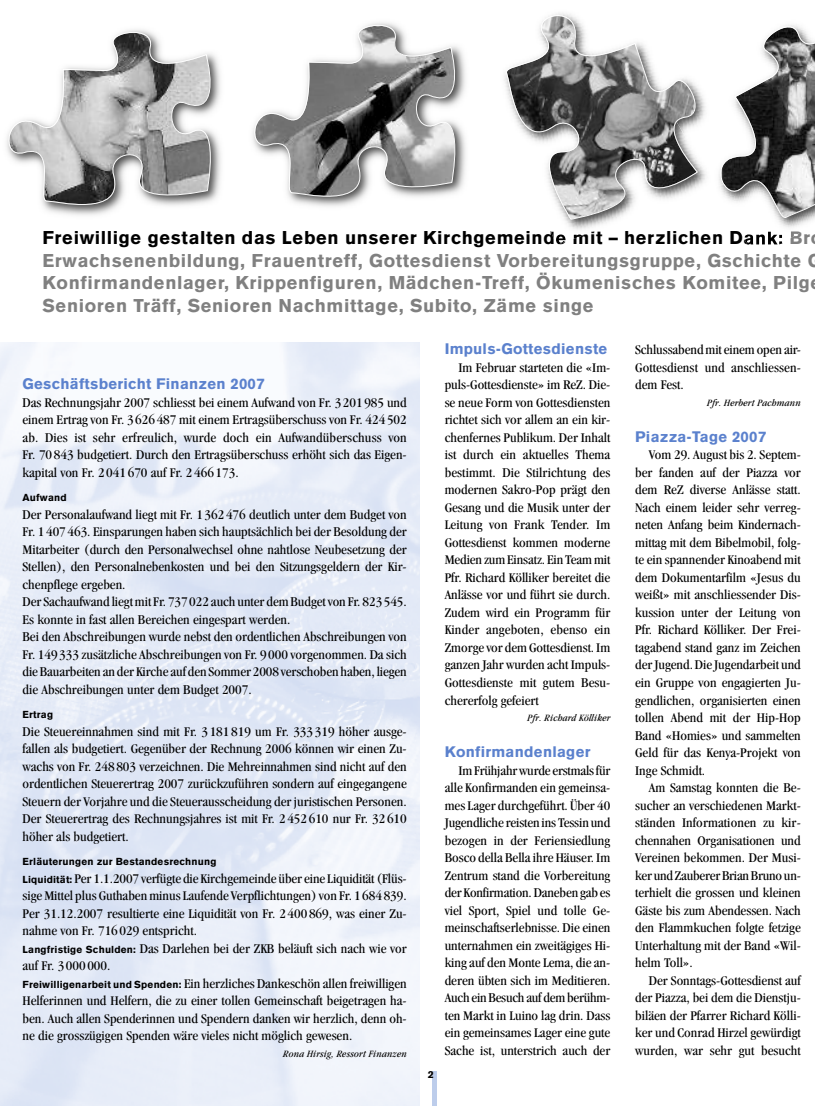
<style>
.page{position:relative;width:815px;height:1106px;background:#fff}
.page>*{position:absolute;margin:0;border:0;box-sizing:border-box;transform-origin:0 0}
.t1{font:900 18.25px/22.5px "Akzidenz Grotesk";letter-spacing:.035em;color:#808080}
.t2{font:900 15px "Akzidenz Grotesk";letter-spacing:.015em;color:#5b81cd}
.t3{font:condensed 13.75px/17.5px "Garamond";color:#000;text-align:justify;scale:1.08 1}
.t4{font:italic condensed 10px "Garamond";letter-spacing:.02em;color:#000;scale:1.08 1}
.t5{font:900 10px "Akzidenz Grotesk";letter-spacing:.015em;color:#000}
.t6{font:900 10px "Akzidenz Grotesk";letter-spacing:.015em;color:#000;scale:1.08 1}
.s1{color:#000}
.s2{font-family:"Akzidenz Grotesk";font-weight:900;font-stretch:normal;font-size:10px}
</style>
<div class="page">
<hr style="left:433px;top:1070px;width:4px;height:36px;background:#bdcdeb">
<img style="left:740px;top:224px;width:62px;height:34px">
<svg style="left:791px;top:231px;width:11px;height:7px"></svg>
<svg style="left:252px;top:22px;width:214px;height:185px"></svg>
<img style="left:551px;top:222px;width:56px;height:23px">
<svg style="left:719px;top:25px;width:96px;height:199px"></svg>
<img style="left:720px;top:158px;width:11px;height:26px">
<img style="left:722px;top:159px;width:16px;height:25px">
<svg style="left:504px;top:13px;width:202px;height:209px"></svg>
<svg style="left:6px;top:29px;width:215px;height:186px"></svg>
<p class="t1" style="left:43px;top:228px;width:781px"><span class="s1">Freiwillige gestalten das Leben unserer Kirchgemeinde mit – herzlichen Dank:</span> Br Erwachsenenbildung, Frauentreff, Gottesdienst Vorbereitungsgruppe, Gschichte G Konfirmandenlager, Krippenfiguren, Mädchen-Treff, Ökumenisches Komitee, Pilg Senioren Träff, Senioren Nachmittage, Subito, Zäme singe</p>
<p class="t2" style="left:23px;top:379px;width:244px">Geschäftsbericht Finanzen 2007</p>
<p class="t3" style="left:23px;top:395px;width:357px">Das Rechnungsjahr 2007 schliesst bei einem Aufwand von Fr. 3201985 und einem Ertrag von Fr. 3626487 mit einem Ertragsüberschuss von Fr. 424502 ab. Dies ist sehr erfreulich, wurde doch ein Aufwandüberschuss von Fr. 70843 budgetiert. Durch den Ertragsüberschuss erhöht sich das Eigen&shy;kapital von Fr. 2041670 auf Fr. 2466173.</p>
<p class="t5" style="left:23px;top:494px;width:46px">Aufwand</p>
<p class="t3" style="left:23px;top:506px;width:357px;text-align:left">Der Personalaufwand liegt mit Fr. 1362476 deutlich unter dem Budget von Fr. 1407463. Einsparungen haben sich hauptsächlich bei der Besoldung der Mitarbeiter (durch den Personalwechsel ohne nahtlose Neubesetzung der Stellen), den Personalnebenkosten und bei den Sitzungsgeldern der Kir&shy;chenpflege ergeben.<br>DerSachaufwand liegtmitFr. 737022 auch unter demBudgetvon Fr. 823545.<br>Es konnte in fast allen Bereichen eingespart werden.<br>Bei den Abschreibungen wurde nebst den ordentlichen Abschreibungen von Fr. 149333 zusätzliche Abschreibungen von Fr. 9000 vorgenommen. Da sich die Bauarbeiten an der Kircheauf den Sommer 2008 verschoben haben, liegen die Abschreibungen unter dem Budget 2007.</p>
<p class="t5" style="left:23px;top:711px;width:32px">Ertrag</p>
<p class="t3" style="left:23px;top:723px;width:357px">Die Steuereinnahmen sind mit Fr. 3181819 um Fr. 333319 höher ausge&shy;fallen als budgetiert. Gegenüber der Rechnung 2006 können wir einen Zu&shy;wachs von Fr. 248803 verzeichnen. Die Mehreinnahmen sind nicht auf den ordentlichen Steuerertrag 2007 zurückzuführen sondern auf eingegangene Steuern der Vorjahre und die Steuerausscheidung der juristischen Personen.<br>Der Steuerertrag des Rechnungsjahres ist mit Fr. 2452610 nur Fr. 32610 höher als budgetiert.</p>
<p class="t5" style="left:23px;top:858px;width:196px">Erläuterungen zur Bestandesrechnung</p>
<p class="t3" style="left:23px;top:870px;width:357px;text-align:left"><span class="s2">Liquidität:</span> Per 1.1.2007 verfügte die Kirchgemeinde übereineLiquidität(Flüs&shy;sigeMittel plus GuthabenminusLaufende Verpflichtungen)von Fr. 1684839.<br>Per 31.12.2007 resultierte eine Liquidität von Fr. 2400869, was einer Zu&shy;nahme von Fr. 716029 entspricht.<br><span class="s2">Langfristige Schulden:</span> Das Darlehen bei der ZKB beläuft sich nach wie vor auf Fr. 3000000.<br><span class="s2">Freiwilligenarbeit und Spenden:</span> Ein herzliches Dankeschön allen freiwilligen Helferinnen und Helfern, die zu einer tollen Gemeinschaft beigetragen ha&shy;ben. Auch allen Spenderinnen und Spendern danken wir herzlich, denn oh&shy;ne die grosszügigen Spenden wäre vieles nicht möglich gewesen.</p>
<p class="t4" style="left:283px;top:1049px;width:116px">Rona Hirsig, Ressort Finanzen</p>
<p class="t6" style="left:428px;top:1070px;width:7px">2</p>
<p class="t2" style="left:445px;top:344px;width:164px">Impuls-Gottesdienste</p>
<p class="t3" style="left:445px;top:360px;width:155px;text-indent:14px">Im Februar starteten die «Im&shy;puls-Gottesdienste» im ReZ. Die&shy;se neue Form von Gottesdiensten richtet sich vor allem an ein kir&shy;chenfernes Publikum. Der Inhalt ist durch ein aktuelles Thema bestimmt. Die Stilrichtung des modernen Sakro-Pop prägt den Gesang und die Musik unter der Leitung von Frank Tender. Im Gottesdienst kommen moderne Medien zumEinsatz. Ein Teammit Pfr. Richard Kölliker bereitet die Anlässe vor und führt sie durch.<br>Zudem wird ein Programm für Kinder angeboten, ebenso ein Zmorgevor demGottesdienst.Im ganzen Jahr wurden acht Impuls-Gottesdienste mit gutem Besu&shy;chererfolg gefeiert</p>
<p class="t4" style="left:527px;top:713px;width:78px">Pfr. Richard Kölliker</p>
<p class="t2" style="left:445px;top:746px;width:147px">Konfirmandenlager</p>
<p class="t3" style="left:445px;top:762px;width:155px;text-indent:14px">ImFrühjahrwurdeerstmalsfür alle Konfirmanden ein gemeinsa&shy;mesLager durchgeführt. Über 40<br>Jugendlichereisten ins Tessin und bezogen in der Feriensiedlung Bosco della Bellaihre Häuser. Im Zentrum stand die Vorbereitung der Konfirmation.Daneben gab es viel Sport, Spiel und tolle Ge&shy;meinschaftserlebnisse. Die einen unternahmen ein zweitägiges Hi&shy;king auf den Monte Lema, die an&shy;deren übten sich im Meditieren.<br>Auch einBesuch auf demberühm&shy;ten Markt in Luino lag drin. Dass ein gemeinsames Lager eine gute Sache ist, unterstrich auch der</p>
<p class="t3" style="left:635px;top:342px;width:155px">Schlussabendmiteinemopen air-Gottesdienst und anschliessen&shy;dem Fest.</p>
<p class="t4" style="left:707px;top:398px;width:88px">Pfr. Herbert Pachmann</p>
<p class="t2" style="left:635px;top:431px;width:133px">Piazza-Tage 2007</p>
<p class="t3" style="left:635px;top:447px;width:155px;text-indent:14px">Vom 29. August bis 2. Septem&shy;ber fanden auf der Piazza vor dem ReZ diverse Anlässe statt.<br>Nach einem leider sehr verreg&shy;neten Anfang beim Kindernach&shy;mittag mit dem Bibelmobil, folg&shy;te ein spannender Kinoabend mit dem Dokumentarfilm «Jesus du weißt» mit anschliessender Dis&shy;kussion unter der Leitung von Pfr. Richard Kölliker. Der Frei&shy;tagabend stand ganz im Zeichen derJugend.DieJugendarbeit und ein Gruppe von engagierten Ju&shy;gendlichen, organisierten einen tollen Abend mit der Hip-Hop Band «Homies» und sammelten Geld für das Kenya-Projekt von Inge Schmidt.</p>
<p class="t3" style="left:635px;top:780px;width:155px;text-indent:14px">Am Samstag konnten die Be&shy;sucher an verschiedenen Markt&shy;ständen Informationen zu kir&shy;chennahen Organisationen und Vereinen bekommen. Der Musi&shy;ker und ZaubererBrianBruno un&shy;terhielt die grossen und kleinen Gäste bis zum Abendessen. Nach den Flammkuchen folgte fetzige Unterhaltung mit der Band «Wil&shy;helm Toll».</p>
<p class="t3" style="left:635px;top:972px;width:155px;text-indent:14px">Der Sonntags-Gottesdienst auf der Piazza, bei dem die Dienstju&shy;biläen der Pfarrer Richard Kölli&shy;ker und Conrad Hirzel gewürdigt wurden, war sehr gut besucht</p>
</div>
